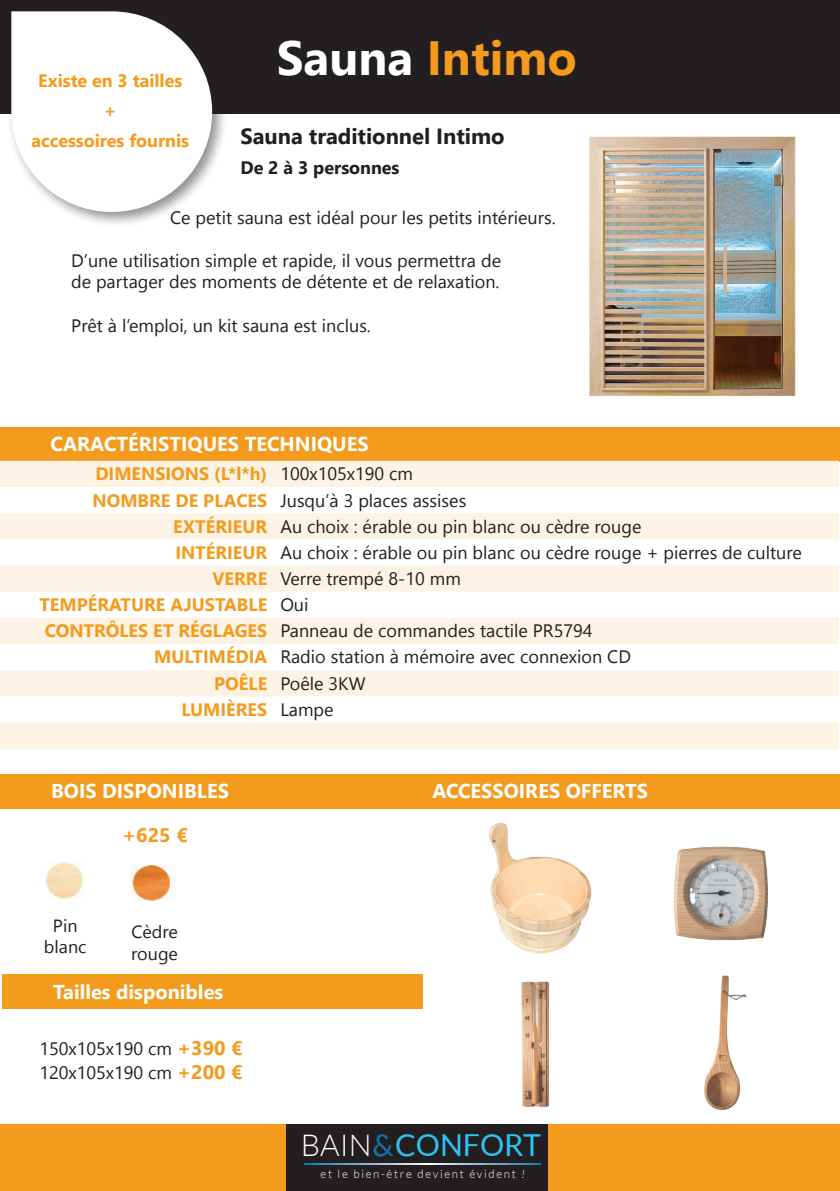
<style>
.page{position:relative;width:840px;height:1191px;background:#fff}
.page>*{position:absolute;margin:0;border:0;box-sizing:border-box;transform-origin:0 0}
.t1{font:700 48px "Segoe UI";color:#f49b1e}
.t2{font:30.2px "Lato";color:#2bc4f3}
.t3{font:700 22px "Segoe UI";letter-spacing:-.005em;color:#231f20}
.t4{font:700 20px "Segoe UI";color:#fff}
.t5{font:700 19.6px "Segoe UI";color:#f49b1e}
.t6{font:18px/21.6px "Segoe UI";color:#231f20}
.t7{font:700 18px/30px "Segoe UI";color:#f49b1e;text-align:center}
.t8{font:700 18px "Segoe UI";letter-spacing:-.005em;color:#231f20}
.t9{font:17.6px/21.6px "Segoe UI";color:#231f20}
.t10{font:300 11.4px "Lato";letter-spacing:.145em;color:#fff}
.s1{color:#fff}
.s2{font-weight:400;color:#231f20}
.s3{font-weight:700;color:#f49b1e}
.s4{font-weight:700;font-size:19.6px;color:#f49b1e}
.s5{font-weight:300;color:#fff}
.s6{color:#1073a7}
.s7{font-style:italic}
</style>
<div class="page">
<div style="left:2px;top:974px;width:420px;height:34px;background:#f49b1e"></div>
<div style="left:0;top:427px;width:839px;height:34px;background:#f49b1e"></div>
<svg style="left:0;top:461px;width:838px;height:287px;fill:#fdf3e4"></svg>
<div style="left:0;top:0;width:839px;height:113px;background:#231f20"></div>
<div style="left:6px;top:6px;width:222px;height:222px;background:#231f20;opacity:.5"></div>
<svg style="left:11px;top:11px;width:201px;height:201px;fill:#fff"></svg>
<img style="left:589px;top:136px;width:207px;height:260px">
<div style="left:0;top:774px;width:839px;height:35px;background:#f49b1e"></div>
<img style="left:46px;top:862px;width:37px;height:37px">
<div style="left:0;top:773px;width:839px;height:35px;background:#f49b1e"></div>
<img style="left:704px;top:975px;width:43px;height:135px">
<img style="left:521px;top:981px;width:29px;height:127px">
<img style="left:489px;top:822px;width:103px;height:132px">
<img style="left:673px;top:846px;width:95px;height:95px">
<div style="left:0;top:1124px;width:839px;height:67px;background:#f49b1e"></div>
<div style="left:286px;top:1124px;width:262px;height:67px;background:#231f20"></div>
<svg style="left:304px;top:1163px;width:236px;height:1px"></svg>
<img style="left:132px;top:865px;width:40px;height:36px">
<p class="t7" style="left:32px;top:65px;width:159px">Existe en 3 tailles +<br>accessoires fournis</p>
<h1 class="t1" style="left:276px;top:19px;width:301px"><span class="s1">Sauna</span> Intimo</h1>
<p class="t3" style="left:240px;top:118px;width:265px">Sauna traditionnel Intimo</p>
<p class="t8" style="left:240px;top:153px;width:160px">De 2 à 3 personnes</p>
<p class="t6" style="left:170px;top:206px;width:387px">Ce petit sauna est idéal pour les petits intérieurs.</p>
<p class="t6" style="left:71px;top:249px;width:431px">D’une utilisation simple et rapide, il vous permettra de de partager des moments de détente et de relaxation.</p>
<p class="t6" style="left:71px;top:314px;width:301px">Prêt à l’emploi, un kit sauna est inclus.</p>
<p class="t4" style="left:51px;top:428px;width:319px">CARACTÉRISTIQUES TECHNIQUES</p>
<p class="t7" style="left:95px;top:459px;width:319px">DIMENSIONS (L*l*h) <span class="s2">100x105x190 cm</span></p>
<p class="t6" style="left:92px;top:489px;width:375px"><span class="s3">NOMBRE DE PLACES</span> Jusqu’à 3 places assises</p>
<p class="t6" style="left:173px;top:515px;width:469px"><span class="s3">EXTÉRIEUR</span> Au choix : érable ou pin blanc ou cèdre rouge</p>
<p class="t6" style="left:175px;top:541px;width:627px"><span class="s3">INTÉRIEUR</span> Au choix : érable ou pin blanc ou cèdre rouge + pierres de culture</p>
<p class="t6" style="left:212px;top:567px;width:249px"><span class="s3">VERRE</span> Verre trempé 8-10 mm</p>
<p class="t7" style="left:39px;top:589px;width:270px">TEMPÉRATURE AJUSTABLE <span class="s2">Oui</span></p>
<p class="t6" style="left:45px;top:620px;width:549px"><span class="s3">CONTRÔLES ET RÉGLAGES</span> Panneau de commandes tactile PR5794</p>
<p class="t6" style="left:154px;top:646px;width:478px"><span class="s3">MULTIMÉDIA</span> Radio station à mémoire avec connexion CD</p>
<p class="t6" style="left:214px;top:672px;width:153px"><span class="s3">POÊLE</span> Poêle 3KW</p>
<p class="t7" style="left:181px;top:694px;width:153px">LUMIÈRES <span class="s2">Lampe</span></p>
<p class="t4" style="left:51px;top:775px;width:179px">BOIS DISPONIBLES</p>
<p class="t4" style="left:432px;top:775px;width:217px">ACCESSOIRES OFFERTS</p>
<p class="t9" style="left:44px;top:914px;width:44px;text-align:center">Pin blanc</p>
<p class="t5" style="left:122px;top:818px;width:67px">+625 €</p>
<p class="t9" style="left:131px;top:920px;width:48px">Cèdre rouge</p>
<p class="t4" style="left:53px;top:975px;width:171px">Tailles disponibles</p>
<p class="t6" style="left:39px;top:1035px;width:205px;line-height:24px">150x105x190 cm <span class="s4">+390 €<br></span>120x105x190 cm <span class="s4">+200 €</span></p>
<h2 class="t2" style="left:301px;top:1128px;width:241px"><span class="s5">BAIN</span><span class="s6">&amp;</span>CONFORT</h2>
<p class="t10" style="left:320px;top:1168px;width:206px">et le bien-être devient évident <span class="s7">!</span></p>
</div>
